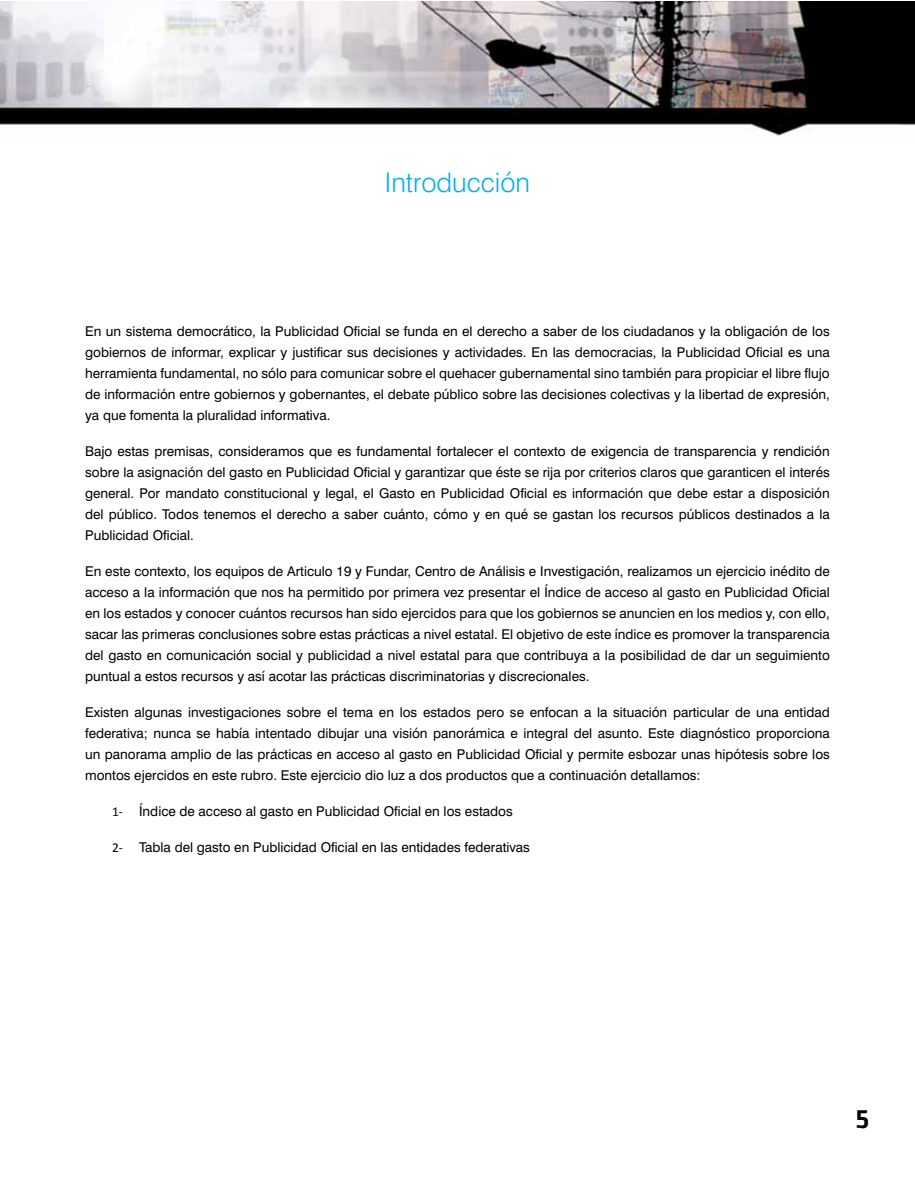
<style>
.page{position:relative;width:915px;height:1191px;background:#fff}
.page>*{position:absolute;margin:0;border:0;box-sizing:border-box;transform-origin:0 0}
.t1{font:300 27px "Swiss 721 BT";color:#00aeef}
.t2{font:700 27px "Metroflex Uni";color:#000}
.t3{font:13.5px/21px "Swiss 721 BT";color:#000;text-align:justify}
.s1{font-family:"Calibri"}
</style>
<div class="page">
<img style="left:0;top:1px;width:914px;height:135px">
<h1 class="t1" style="left:385px;top:166px;width:146px">Introducción</h1>
<p class="t3" style="left:85px;top:320px;width:746px">En un sistema democrático, la Publicidad Oficial se funda en el derecho a saber de los ciudadanos y la obligación de los gobiernos de informar, explicar y justificar sus decisiones y actividades. En las democracias, la Publicidad Oficial es una herramienta fundamental, no sólo para comunicar sobre el quehacer gubernamental sino también para propiciar el libre flujo de información entre gobiernos y gobernantes, el debate público sobre las decisiones colectivas y la libertad de expresión, ya que fomenta la pluralidad informativa.</p>
<p class="t3" style="left:85px;top:440px;width:746px">Bajo estas premisas, consideramos que es fundamental fortalecer el contexto de exigencia de transparencia y rendición sobre la asignación del gasto en Publicidad Oficial y garantizar que éste se rija por criterios claros que garanticen el interés general. Por mandato constitucional y legal, el Gasto en Publicidad Oficial es información que debe estar a disposición del público. Todos tenemos el derecho a saber cuánto, cómo y en qué se gastan los recursos públicos destinados a la Publicidad Oficial.</p>
<p class="t3" style="left:85px;top:560px;width:746px">En este contexto, los equipos de Articulo 19 y Fundar, Centro de Análisis e Investigación, realizamos un ejercicio inédito de acceso a la información que nos ha permitido por primera vez presentar el Índice de acceso al gasto en Publicidad Oficial en los estados y conocer cuántos recursos han sido ejercidos para que los gobiernos se anuncien en los medios y, con ello, sacar las primeras conclusiones sobre estas prácticas a nivel estatal. El objetivo de este índice es promover la transparencia del gasto en comunicación social y publicidad a nivel estatal para que contribuya a la posibilidad de dar un seguimiento puntual a estos recursos y así acotar las prácticas discriminatorias y discrecionales.</p>
<p class="t3" style="left:85px;top:701px;width:746px">Existen algunas investigaciones sobre el tema en los estados pero se enfocan a la situación particular de una entidad federativa; nunca se había intentado dibujar una visión panorámica e integral del asunto. Este diagnóstico proporciona un panorama amplio de las prácticas en acceso al gasto en Publicidad Oficial y permite esbozar unas hipótesis sobre los montos ejercidos en este rubro. Este ejercicio dio luz a dos productos que a continuación detallamos:</p>
<p class="t3" style="left:112px;top:800px;width:402px"><span class="s1">1--‐</span> Índice de acceso al gasto en Publicidad Oficial en los estados</p>
<p class="t3" style="left:112px;top:836px;width:419px"><span class="s1">2--‐</span> Tabla del gasto en Publicidad Oficial en las entidades federativas</p>
<h1 class="t2" style="left:855px;top:1102px;width:15px">5</h1>
</div>
